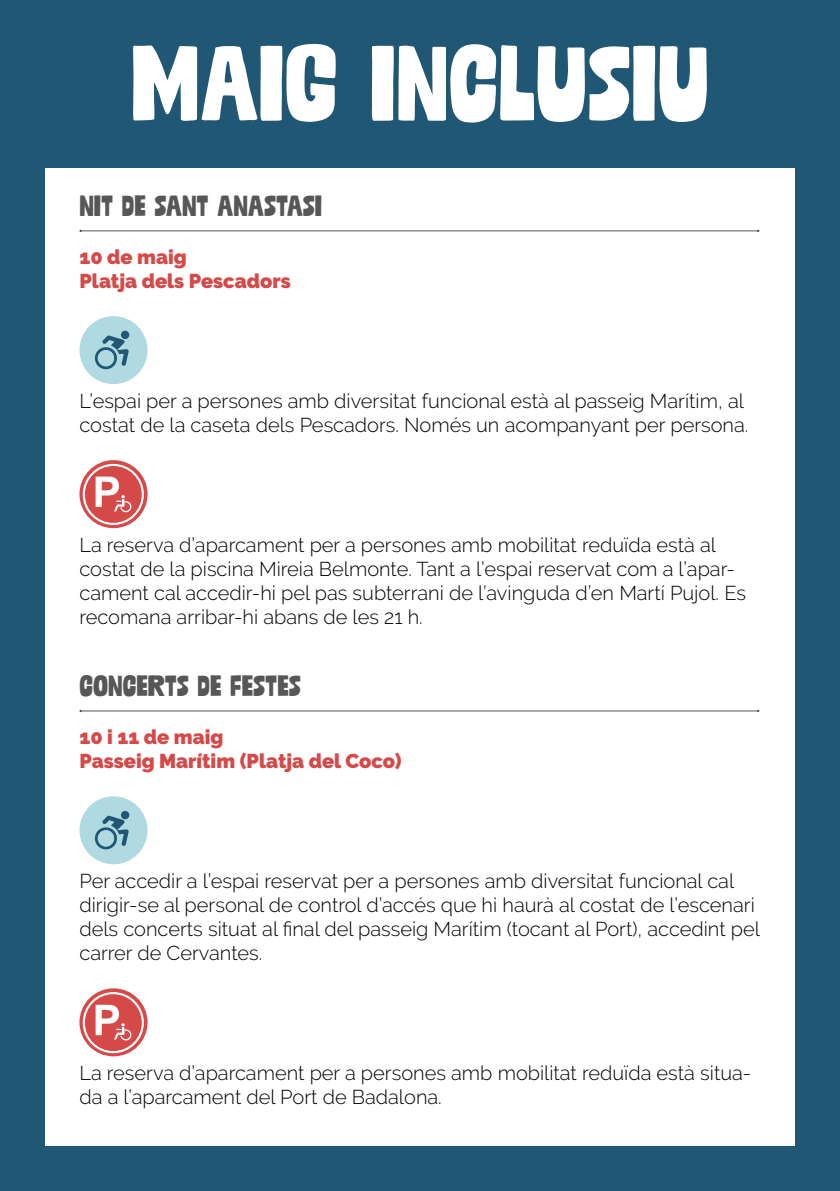
<style>
.page{position:relative;width:840px;height:1191px;background:#fff}
.page>*{position:absolute;margin:0;border:0;box-sizing:border-box;transform-origin:0 0}
.t1{font:900 102px "Mudstone Sans";color:#fff}
.t2{font:900 28px "Mudstone Sans";color:#575756}
.t3{font:300 20px/24px "Raleway";color:#000}
.t4{font:900 20px/24px "Raleway";color:#d54948}
</style>
<div class="page">
<div style="left:0;top:0;width:839px;height:1191px;background:#205774"></div>
<div style="left:45px;top:168px;width:749px;height:977px;background:#fff"></div>
<div style="left:79px;top:316px;width:68px;height:68px;background:#b1d9e2;border-radius:50%"></div>
<svg style="left:95px;top:335px;width:34px;height:34px"></svg>
<div style="left:121px;top:331px;width:8px;height:8px;background:#205774;border-radius:50%"></div>
<div style="left:98px;top:350px;width:16px;height:16px;background:#b1d9e2;border-radius:50%"></div>
<svg style="left:79px;top:460px;width:68px;height:68px;fill:#d54948"></svg>
<div style="left:83px;top:464px;width:61px;height:61px;border:2px solid #fff;border-radius:50%"></div>
<svg style="left:95px;top:476px;width:37px;height:37px"></svg>
<div style="left:79px;top:796px;width:68px;height:68px;background:#b1d9e2;border-radius:50%"></div>
<svg style="left:95px;top:815px;width:34px;height:34px"></svg>
<div style="left:121px;top:811px;width:8px;height:8px;background:#205774;border-radius:50%"></div>
<div style="left:98px;top:830px;width:16px;height:16px;background:#b1d9e2;border-radius:50%"></div>
<svg style="left:79px;top:988px;width:68px;height:68px;fill:#d54948"></svg>
<div style="left:83px;top:992px;width:61px;height:61px;border:2px solid #fff;border-radius:50%"></div>
<svg style="left:95px;top:1004px;width:37px;height:37px"></svg>
<hr style="left:81px;top:230px;width:676px;height:1px;background:#575756">
<hr style="left:81px;top:710px;width:676px;height:1px;background:#575756">
<h1 class="t1" style="left:131px;top:18px;width:579px">MAIG INCLUSIU</h1>
<h2 class="t2" style="left:79px;top:188px;width:244px">NIT DE SANT ANASTASI</h2>
<p class="t4" style="left:79px;top:245px;width:213px">10 de maig<br>Platja dels Pescadors</p>
<p class="t3" style="left:79px;top:389px;width:670px">L’espai per a persones amb diversitat funcional està al passeig Marítim, al costat de la caseta dels Pescadors. Només un acompanyant per persona.</p>
<p class="t3" style="left:79px;top:533px;width:667px">La reserva d’aparcament per a persones amb mobilitat reduïda està al costat de la piscina Mireia Belmonte. Tant a l’espai reservat com a l’apar&shy;cament cal accedir-hi pel pas subterrani de l’avinguda d’en Martí Pujol. Es recomana arribar-hi abans de les 21 h.</p>
<h2 class="t2" style="left:79px;top:668px;width:223px">CONCERTS DE FESTES</h2>
<p class="t4" style="left:79px;top:725px;width:323px">10 i 11 de maig<br>Passeig Marítim (Platja del Coco)</p>
<p class="t3" style="left:79px;top:869px;width:681px">Per accedir a l’espai reservat per a persones amb diversitat funcional cal dirigir-se al personal de control d’accés que hi haurà al costat de l’escenari dels concerts situat al final del passeig Marítim (tocant al Port), accedint pel carrer de Cervantes.</p>
<p class="t3" style="left:79px;top:1061px;width:673px">La reserva d’aparcament per a persones amb mobilitat reduïda està situa&shy;da a l’aparcament del Port de Badalona.</p>
</div>
